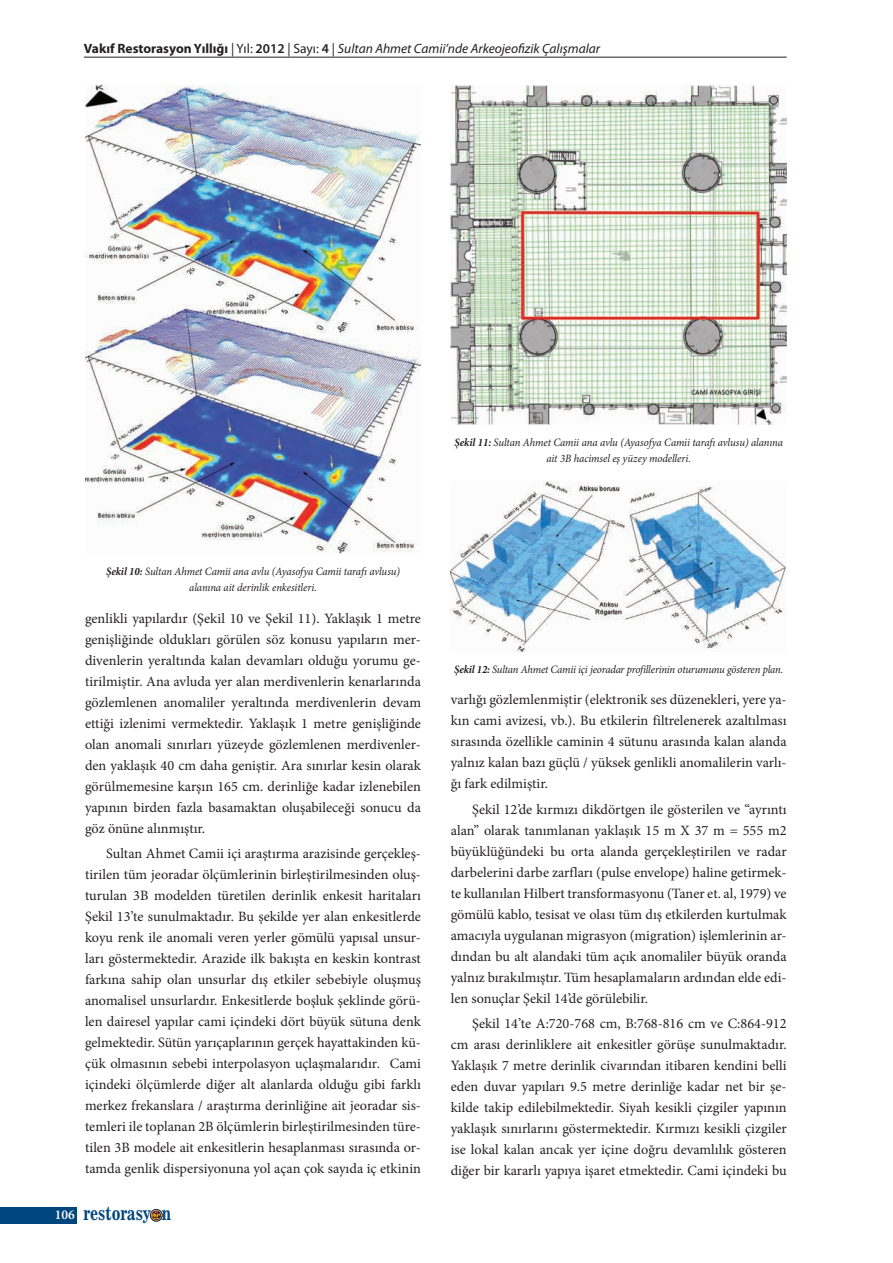
<style>
.page{position:relative;width:893px;height:1263px;background:#fff}
.page>*{position:absolute;margin:0;border:0;box-sizing:border-box;transform-origin:0 0}
.t1{font:17.7px "News 701 BT Bold A";color:#00467e;scale:.8 1}
.t2{font:14.25px/21px "Minion Pro";color:#231f20;text-align:justify}
.t3{font:italic 13.5px "Myriad Pro";color:#231f20}
.t4{font:italic 11.25px/16.5px "Minion Pro";letter-spacing:-.015em;color:#231f20;text-align:center;scale:.95 1}
.s1{font-weight:700;font-style:normal}
.s2{font-style:normal}
.s3{font-weight:600;font-style:normal}
.s4{font-weight:700}
.s5{font-style:italic}
.s6{font-family:"Minion Pro";font-weight:600;font-size:13.5px;color:#fff}
</style>
<div class="page">
<hr style="left:84px;top:57px;width:703px;height:1px;background:#231f20">
<div style="left:0;top:1207px;width:77px;height:16px;background:#00467e"></div>
<div style="left:150px;top:1209px;width:12px;height:12px;border:1px solid #231f20;border-radius:50%"></div>
<svg style="left:151px;top:1210px;width:11px;height:11px"></svg>
<img style="left:85px;top:85px;width:336px;height:469px">
<img style="left:451px;top:482px;width:335px;height:170px">
<img style="left:451px;top:85px;width:336px;height:340px">
<p class="t3" style="left:84px;top:41px;width:518px"><span class="s1">Vakıf Restorasyon Yıllığı</span> <span class="s2">| Yıl:</span> <span class="s3">2012</span> <span class="s2">| Sayı:</span> <span class="s3">4</span> <span class="s2">|</span> Sultan Ahmet Camii’nde Arkeojeofizik Çalışmalar</p>
<p class="t4" style="left:454px;top:434px;width:347px"><span class="s4">Şekil 11:</span> Sultan Ahmet Camii ana avlu (Ayasofya Camii tarafı avlusu) alanına ait 3B hacimsel eş yüzey modelleri.</p>
<p class="t4" style="left:106px;top:563px;width:311px"><span class="s4">Şekil 10:</span> Sultan Ahmet Camii ana avlu (Ayasofya Camii tarafı avlusu) alanına ait derinlik enkesitleri.</p>
<p class="t2" style="left:85px;top:608px;width:337px">genlikli yapılardır (Şekil 10 ve Şekil 11). Yaklaşık 1 metre genişliğinde oldukları görülen söz konusu yapıların mer&shy;divenlerin yeraltında kalan devamları olduğu yorumu ge&shy;tirilmiştir. Ana avluda yer alan merdivenlerin kenarlarında gözlemlenen anomaliler yeraltında merdivenlerin devam ettiği izlenimi vermektedir. Yaklaşık 1 metre genişliğinde olan anomali sınırları yüzeyde gözlemlenen merdivenler&shy;den yaklaşık 40 cm daha geniştir. Ara sınırlar kesin olarak görülmemesine karşın 165 cm. derinliğe kadar izlenebilen yapının birden fazla basamaktan oluşabileceği sonucu da göz önüne alınmıştır.</p>
<p class="t2" style="left:85px;top:843px;width:337px;text-indent:21px">Sultan Ahmet Camii içi araştırma arazisinde gerçekleş&shy;tirilen tüm jeoradar ölçümlerinin birleştirilmesinden oluş&shy;turulan 3B modelden türetilen derinlik enkesit haritaları Şekil 13’te sunulmaktadır. Bu şekilde yer alan enkesitlerde koyu renk ile anomali veren yerler gömülü yapısal unsur&shy;ları göstermektedir. Arazide ilk bakışta en keskin kontrast farkına sahip olan unsurlar dış etkiler sebebiyle oluşmuş anomalisel unsurlardır. Enkesitlerde boşluk şeklinde görü&shy;len dairesel yapılar cami içindeki dört büyük sütuna denk gelmektedir. Sütün yarıçaplarının gerçek hayattakinden kü&shy;çük olmasının sebebi interpolasyon uçlaşmalarıdır<span class="s5">.</span> Cami içindeki ölçümlerde diğer alt alanlarda olduğu gibi farklı merkez frekanslara / araştırma derinliğine ait jeoradar sis&shy;temleri ile toplanan 2B ölçümlerin birleştirilmesinden türe&shy;tilen 3B modele ait enkesitlerin hesaplanması sırasında or&shy;tamda genlik dispersiyonuna yol açan çok sayıda iç etkinin</p>
<p class="t1" style="left:55px;top:1203px;width:147px"><span class="s6">106</span> restorasy n</p>
<p class="t4" style="left:454px;top:661px;width:348px"><span class="s4">Şekil 12:</span> Sultan Ahmet Camii içi jeoradar profillerinin oturumunu gösteren plan.</p>
<p class="t2" style="left:451px;top:689px;width:337px">varlığı gözlemlenmiştir (elektronik ses düzenekleri, yere ya&shy;kın cami avizesi, vb.). Bu etkilerin filtrelenerek azaltılması sırasında özellikle caminin 4 sütunu arasında kalan alanda yalnız kalan bazı güçlü / yüksek genlikli anomalilerin varlı&shy;ğı fark edilmiştir.</p>
<p class="t2" style="left:451px;top:799px;width:337px;text-indent:21px">Şekil 12’de kırmızı dikdörtgen ile gösterilen ve “ayrıntı alan” olarak tanımlanan yaklaşık 15 m X 37 m = 555 m2 büyüklüğündeki bu orta alanda gerçekleştirilen ve radar darbelerini darbe zarfları (pulse envelope) haline getirmek&shy;te kullanılan Hilbert transformasyonu (Taner et. al, 1979) ve gömülü kablo, tesisat ve olası tüm dış etkilerden kurtulmak amacıyla uygulanan migrasyon (migration) işlemlerinin ar&shy;dından bu alt alandaki tüm açık anomaliler büyük oranda yalnız bırakılmıştır. Tüm hesaplamaların ardından elde edi&shy;len sonuçlar Şekil 14’de görülebilir.</p>
<p class="t2" style="left:451px;top:1013px;width:337px;text-indent:21px">Şekil 14’te A:720-768 cm, B:768-816 cm ve C:864-912 cm arası derinliklere ait enkesitler görüşe sunulmaktadır.<br>Yaklaşık 7 metre derinlik civarından itibaren kendini belli eden duvar yapıları 9.5 metre derinliğe kadar net bir şe&shy;kilde takip edilebilmektedir. Siyah kesikli çizgiler yapının yaklaşık sınırlarını göstermektedir. Kırmızı kesikli çizgiler ise lokal kalan ancak yer içine doğru devamlılık gösteren diğer bir kararlı yapıya işaret etmektedir. Cami içindeki bu</p>
</div>
